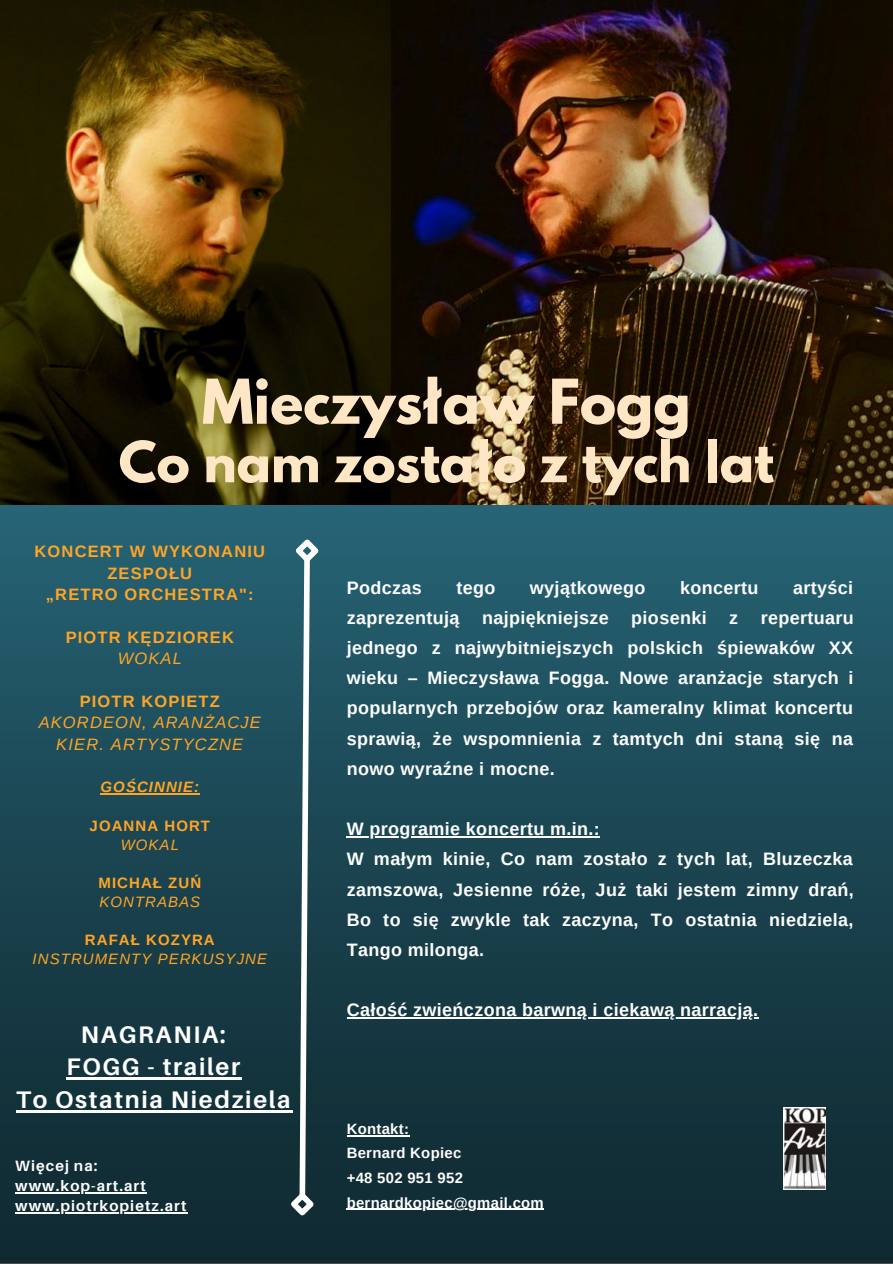
<style>
.page{position:relative;width:893px;height:1264px;background:#fff}
.page>*{position:absolute;margin:0;border:0;box-sizing:border-box;transform-origin:0 0}
.t1{font:700 54.75px "League Spartan";color:#ffe7c5}
.t2{font:700 50.25px "League Spartan";color:#ffe7c5}
.t3{font:700 24px/32.5px "Aileron";letter-spacing:.07em;color:#fefefe;text-align:center}
.t4{font:700 18px/30.2px "Arimo";letter-spacing:.02em;color:#fefefe;text-align:justify}
.t5{font:700 16.5px/21.3px "Arimo";letter-spacing:.07em;color:#ffa526;text-align:center}
.t6{font:italic 16.5px/21.3px "Arimo";letter-spacing:.07em;color:#ffa526;text-align:center}
.t7{font:700 15px/20.2px "Aileron";letter-spacing:.07em;color:#fefefe}
.t8{font:italic 15px "Arimo";letter-spacing:.07em;color:#ffa526}
.t9{font:700 15px "Arimo";letter-spacing:.07em;color:#ffa526}
.t10{font:italic 700 15px "Arimo";letter-spacing:.07em;color:#ffa526}
.t11{font:700 14.85px/24.6px "Arimo";letter-spacing:.02em;color:#fefefe}
</style>
<div class="page">
<img style="left:0;top:505px;width:892px;height:758px">
<hr style="left:346px;top:836px;width:254px;height:1px;background:#fefefe">
<hr style="left:346px;top:1017px;width:412px;height:1px;background:#fefefe">
<hr style="left:346px;top:1134px;width:63px;height:2px;background:#fefefe">
<hr style="left:346px;top:1208px;width:198px;height:1px;background:#fefefe">
<img style="left:783px;top:1107px;width:42px;height:82px">
<svg style="left:286px;top:534px;width:37px;height:686px;background:#3e626c"></svg>
<img style="left:0;top:0;width:892px;height:505px">
<hr style="left:101px;top:793px;width:99px;height:1px;background:#ffa526">
<hr style="left:67px;top:1077px;width:175px;height:2px;background:#fefefe">
<hr style="left:16px;top:1110px;width:276px;height:2px;background:#fefefe">
<hr style="left:15px;top:1192px;width:132px;height:1px;background:#fefefe">
<hr style="left:15px;top:1212px;width:172px;height:1px;background:#fefefe">
<h1 class="t1" style="left:202px;top:359px;width:490px">Mieczysław Fogg</h1>
<h2 class="t2" style="left:119px;top:422px;width:656px">Co nam zostało z tych lat</h2>
<p class="t5" style="left:35px;top:541px;width:232px">KONCERT W WYKONANIU<br>ZESPOŁU<br>„RETRO ORCHESTRA":</p>
<p class="t5" style="left:66px;top:626px;width:170px">PIOTR KĘDZIOREK</p>
<p class="t6" style="left:118px;top:647px;width:66px">WOKAL</p>
<p class="t5" style="left:80px;top:691px;width:142px">PIOTR KOPIETZ</p>
<p class="t6" style="left:39px;top:711px;width:224px">AKORDEON, ARANŻACJE<br>KIER. ARTYSTYCZNE</p>
<p class="t10" style="left:101px;top:777px;width:100px">GOŚCINNIE:</p>
<p class="t9" style="left:90px;top:815px;width:122px">JOANNA HORT</p>
<p class="t8" style="left:121px;top:834px;width:60px">WOKAL</p>
<p class="t9" style="left:98px;top:872px;width:104px">MICHAŁ ZUŃ</p>
<p class="t8" style="left:99px;top:891px;width:102px">KONTRABAS</p>
<p class="t9" style="left:85px;top:929px;width:131px">RAFAŁ KOZYRA</p>
<p class="t8" style="left:33px;top:949px;width:236px">INSTRUMENTY PERKUSYJNE</p>
<h3 class="t3" style="left:16px;top:1018px;width:276px">NAGRANIA:<br>FOGG - trailer<br>To Ostatnia Niedziela</h3>
<p class="t7" style="left:15px;top:1155px;width:173px">Więcej na: www.kop-art.art www.piotrkopietz.art</p>
<p class="t4" style="left:346px;top:572px;width:77px">Podczas</p>
<p class="t4" style="left:456px;top:572px;width:41px">tego</p>
<p class="t4" style="left:530px;top:572px;width:117px">wyjątkowego</p>
<p class="t4" style="left:680px;top:572px;width:80px">koncertu</p>
<p class="t4" style="left:793px;top:572px;width:62px">artyści</p>
<p class="t4" style="left:346px;top:602px;width:114px">zaprezentują</p>
<p class="t4" style="left:482px;top:602px;width:128px">najpiękniejsze</p>
<p class="t4" style="left:631px;top:602px;width:77px">piosenki</p>
<p class="t4" style="left:729px;top:602px;width:10px">z</p>
<p class="t4" style="left:346px;top:602px;width:508px;text-indent:414px">repertuaru jednego z najwybitniejszych polskich śpiewaków XX wieku – Mieczysława Fogga. Nowe aranżacje starych i popularnych przebojów oraz kameralny klimat koncertu sprawią, że wspomnienia z tamtych dni staną się na nowo wyraźne i mocne.</p>
<p class="t4" style="left:346px;top:814px;width:508px;text-align:left">W programie koncertu m.in.:<br>W małym kinie, Co nam zostało z tych lat, Bluzeczka zamszowa, Jesienne róże, Już taki jestem zimny drań, Bo to się zwykle tak zaczyna, To ostatnia niedziela, Tango milonga.</p>
<p class="t4" style="left:346px;top:995px;width:413px">Całość zwieńczona barwną i ciekawą narracją.</p>
<p class="t11" style="left:346px;top:1116px;width:199px">Kontakt:<br>Bernard Kopiec<br>+48 502 951 952 bernardkopiec@gmail.com</p>
</div>
